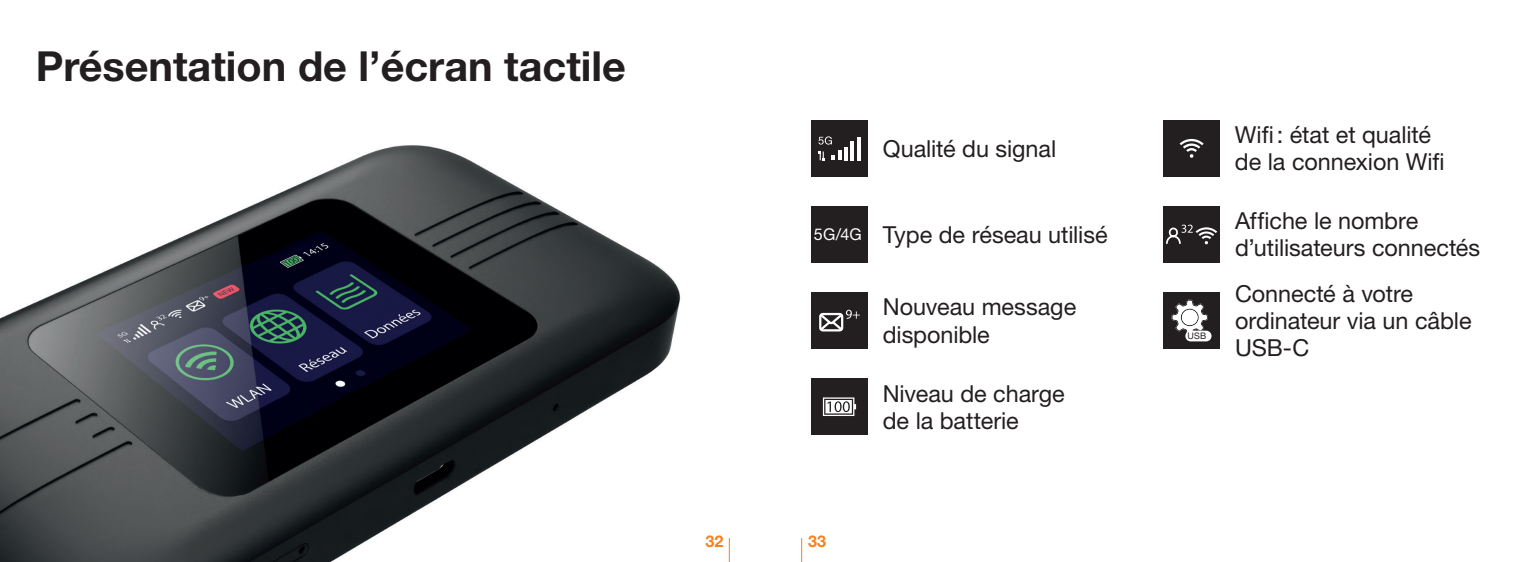
<style>
.page{position:relative;width:1531px;height:562px;background:#fff}
.page>*{position:absolute;margin:0;border:0;box-sizing:border-box;transform-origin:0 0}
.t1{font:700 41.4px "Helvetica Neue LT Pro";color:#231f20}
.t2{font:23.4px/27px "Helvetica Neue LT Pro";letter-spacing:-.005em;color:#231f20}
.t3{font:700 16.2px "Helvetica Neue LT Pro";color:#f58220}
.t4{font:9px "Helvetica Neue LT Pro";color:#231f20}
.s1{font-size:16.2px;color:#fff}
</style>
<div class="page">
<img style="left:0;top:145px;width:729px;height:416px">
<div style="left:811px;top:206px;width:56px;height:56px;background:#231f20"></div>
<div style="left:1163px;top:292px;width:56px;height:56px;background:#231f20"></div>
<svg style="left:1171px;top:299px;width:37px;height:33px"></svg>
<div style="left:1182px;top:309px;width:15px;height:16px;background:#fff;border-radius:50%"></div>
<div style="left:1185px;top:330px;width:26px;height:11px;background:#fff;border-radius:5px"></div>
<div style="left:811px;top:120px;width:56px;height:56px;background:#231f20"></div>
<svg style="left:818px;top:136px;width:14px;height:8px"></svg>
<svg style="left:831px;top:151px;width:10px;height:9px"></svg>
<hr style="left:844px;top:147px;width:4px;height:13px;background:#fff">
<hr style="left:851px;top:141px;width:3px;height:19px;background:#fff">
<hr style="left:857px;top:137px;width:3px;height:23px;background:#fff">
<svg style="left:818px;top:151px;width:7px;height:9px"></svg>
<div style="left:811px;top:292px;width:56px;height:56px;background:#231f20"></div>
<svg style="left:819px;top:309px;width:41px;height:23px"></svg>
<div style="left:811px;top:378px;width:56px;height:56px;background:#231f20"></div>
<svg style="left:823px;top:397px;width:33px;height:18px"></svg>
<div style="left:1163px;top:120px;width:56px;height:56px;background:#231f20"></div>
<svg style="left:1179px;top:139px;width:24px;height:19px"></svg>
<div style="left:1163px;top:206px;width:56px;height:56px;background:#231f20"></div>
<svg style="left:1166px;top:224px;width:51px;height:21px"></svg>
<svg style="left:729px;top:538px;width:1px;height:23px"></svg>
<svg style="left:801px;top:538px;width:1px;height:23px"></svg>
<h1 class="t1" style="left:36px;top:40px;width:592px">Présentation de l’écran tactile</h1>
<p class="t2" style="left:883px;top:134px;width:175px">Qualité du signal</p>
<p class="t2" style="left:814px;top:220px;width:295px"><span class="s1">5G/4G</span> Type de réseau utilisé</p>
<p class="t2" style="left:883px;top:293px;width:195px">Nouveau message disponible</p>
<p class="t3" style="left:705px;top:530px;width:20px">32</p>
<p class="t3" style="left:808px;top:530px;width:20px">33</p>
<p class="t2" style="left:883px;top:379px;width:183px">Niveau de charge de la batterie</p>
<p class="t4" style="left:1187px;top:330px;width:20px">USB</p>
<p class="t2" style="left:1235px;top:121px;width:211px">Wifi: état et qualité de la connexion Wifi</p>
<p class="t2" style="left:1235px;top:207px;width:247px">Affiche le nombre d’utilisateurs connectés</p>
<p class="t2" style="left:1235px;top:279px;width:238px">Connecté à votre ordinateur via un câble<br>USB-C</p>
</div>
